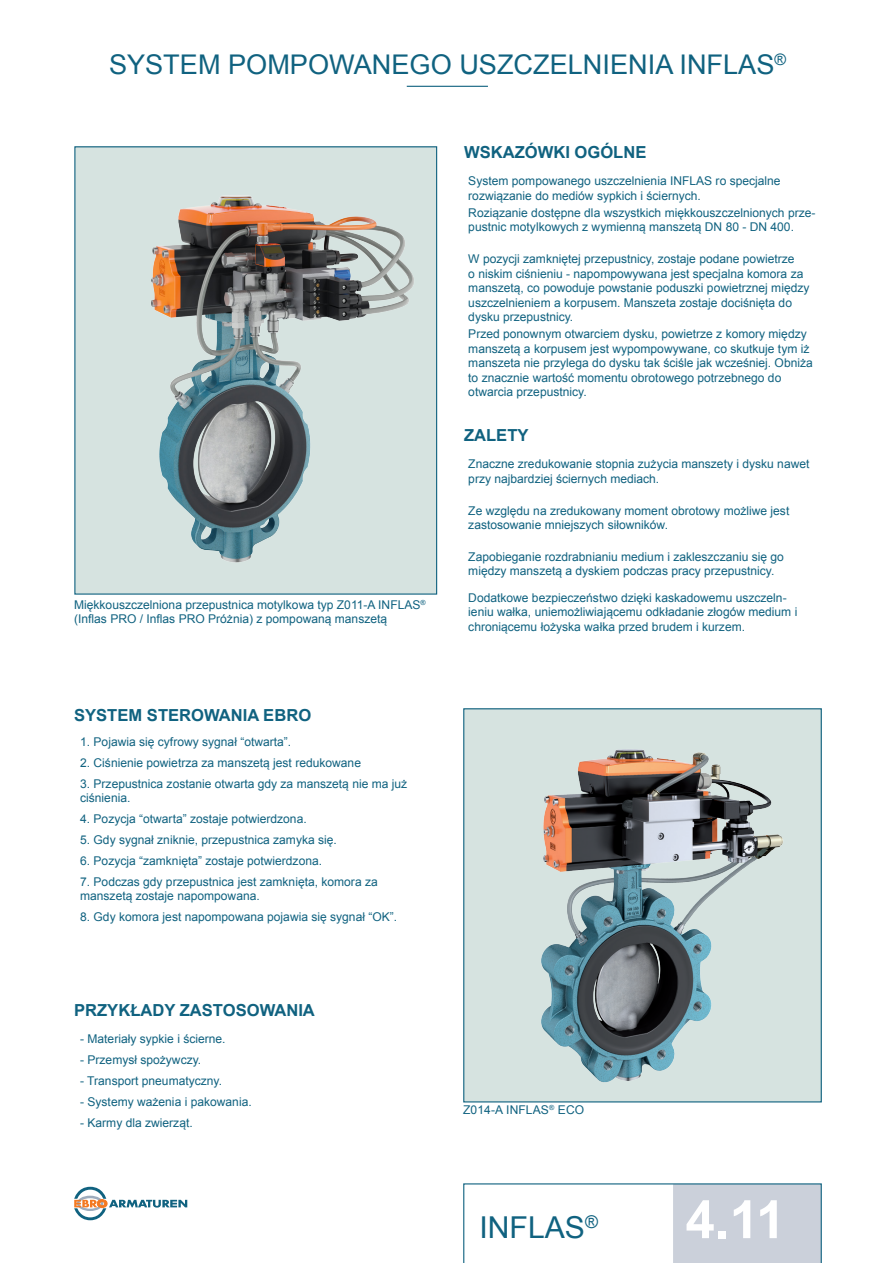
<style>
.page{position:relative;width:893px;height:1263px;background:#fff}
.page>*{position:absolute;margin:0;border:0;box-sizing:border-box;transform-origin:0 0}
.t1{font:700 52.8px "Arial";color:#fff}
.t2{font:30.15px "Arial";color:#106280}
.t3{font:27.15px "Arial";color:#106280}
.t4{font:700 16.65px "Arial";color:#106280}
.t5{font:12px/14.4px "Arial";color:#106280}
</style>
<div class="page">
<div style="left:464px;top:709px;width:357px;height:393px;background:#d6e3e0"></div>
<img style="left:541px;top:749px;width:242px;height:333px">
<div style="left:463px;top:708px;width:359px;height:394px;border:1px solid #106280"></div>
<hr style="left:407px;top:86px;width:81px;height:1px;background:#106280">
<div style="left:75px;top:147px;width:362px;height:447px;background:#d6e3e0"></div>
<img style="left:151px;top:195px;width:263px;height:368px">
<svg style="left:74px;top:1187px;width:113px;height:33px"></svg>
<svg style="left:463px;top:1183px;width:359px;height:80px"></svg>
<p class="t3" style="left:109px;top:47px;width:679px">SYSTEM POMPOWANEGO USZCZELNIENIA INFLAS<sup>®</sup></p>
<p class="t5" style="left:74px;top:597px;width:353px">Miękkouszczelniona przepustnica motylkowa typ Z011-A INFLAS<sup>® </sup>(Inflas PRO / Inflas PRO Próżnia) z pompowaną manszetą</p>
<p class="t4" style="left:74px;top:704px;width:239px">SYSTEM STEROWANIA EBRO</p>
<p class="t5" style="left:80px;top:735px;width:213px">1. Pojawia się cyfrowy sygnał “otwarta”.</p>
<p class="t5" style="left:80px;top:756px;width:282px">2. Ciśnienie powietrza za manszetą jest redukowane</p>
<p class="t5" style="left:80px;top:777px;width:329px">3. Przepustnica zostanie otwarta gdy za manszetą nie ma już ciśnienia.</p>
<p class="t5" style="left:80px;top:812px;width:228px">4. Pozycja “otwarta” zostaje potwierdzona.</p>
<p class="t5" style="left:80px;top:833px;width:258px">5. Gdy sygnał zniknie, przepustnica zamyka się.</p>
<p class="t5" style="left:80px;top:854px;width:243px">6. Pozycja “zamknięta” zostaje potwierdzona.</p>
<p class="t5" style="left:80px;top:874px;width:299px">7. Podczas gdy przepustnica jest zamknięta, komora za manszetą zostaje napompowana.</p>
<p class="t5" style="left:80px;top:910px;width:319px">8. Gdy komora jest napompowana pojawia się sygnał “OK”.</p>
<p class="t4" style="left:74px;top:999px;width:242px">PRZYKŁADY ZASTOSOWANIA</p>
<p class="t5" style="left:80px;top:1032px;width:147px">- Materiały sypkie i ścierne.</p>
<p class="t5" style="left:80px;top:1053px;width:123px">- Przemysł spożywczy.</p>
<p class="t5" style="left:80px;top:1074px;width:143px">- Transport pneumatyczny.</p>
<p class="t5" style="left:80px;top:1095px;width:173px">- Systemy ważenia i pakowania.</p>
<p class="t5" style="left:80px;top:1116px;width:114px">- Karmy dla zwierząt.</p>
<p class="t4" style="left:464px;top:141px;width:184px">WSKAZÓWKI OGÓLNE</p>
<p class="t5" style="left:468px;top:174px;width:314px">System pompowanego uszczelnienia INFLAS ro specjalne rozwiązanie do mediów sypkich i ściernych.</p>
<p class="t5" style="left:468px;top:206px;width:349px">Roziązanie dostępne dla wszystkich miękkouszczelnionych prze&shy;pustnic motylkowych z wymienną manszetą DN 80 - DN 400.</p>
<p class="t5" style="left:468px;top:252px;width:343px">W pozycji zamkniętej przepustnicy, zostaje podane powietrze<br>o niskim ciśnieniu - napompowywana jest specjalna komora za manszetą, co powoduje powstanie poduszki powietrznej między uszczelnieniem a korpusem. Manszeta zostaje dociśnięta do dysku przepustnicy.</p>
<p class="t5" style="left:468px;top:327px;width:346px">Przed ponownym otwarciem dysku, powietrze z komory między manszetą a korpusem jest wypompowywane, co skutkuje tym iż manszeta nie przylega do dysku tak ściśle jak wcześniej. Obniża to znacznie wartość momentu obrotowego potrzebnego do otwarcia przepustnicy.</p>
<p class="t4" style="left:464px;top:424px;width:66px">ZALETY</p>
<p class="t5" style="left:468px;top:457px;width:343px">Znaczne zredukowanie stopnia zużycia manszety i dysku nawet przy najbardziej ściernych mediach.</p>
<p class="t5" style="left:468px;top:503px;width:323px">Ze względu na zredukowany moment obrotowy możliwe jest zastosowanie mniejszych siłowników.</p>
<p class="t5" style="left:468px;top:549px;width:317px">Zapobieganie rozdrabnianiu medium i zakleszczaniu się go między manszetą a dyskiem podczas pracy przepustnicy.</p>
<p class="t5" style="left:468px;top:590px;width:331px">Dodatkowe bezpieczeństwo dzięki kaskadowemu uszczeln&shy;ieniu wałka, uniemożliwiającemu odkładanie złogów medium i chroniącemu łożyska wałka przed brudem i kurzem.</p>
<p class="t5" style="left:463px;top:1103px;width:123px">Z014-A INFLAS<sup>®</sup> ECO</p>
<p class="t2" style="left:479px;top:1207px;width:120px">INFLAS<sup>®</sup></p>
<p class="t1" style="left:686px;top:1184px;width:101px">4.11</p>
</div>
